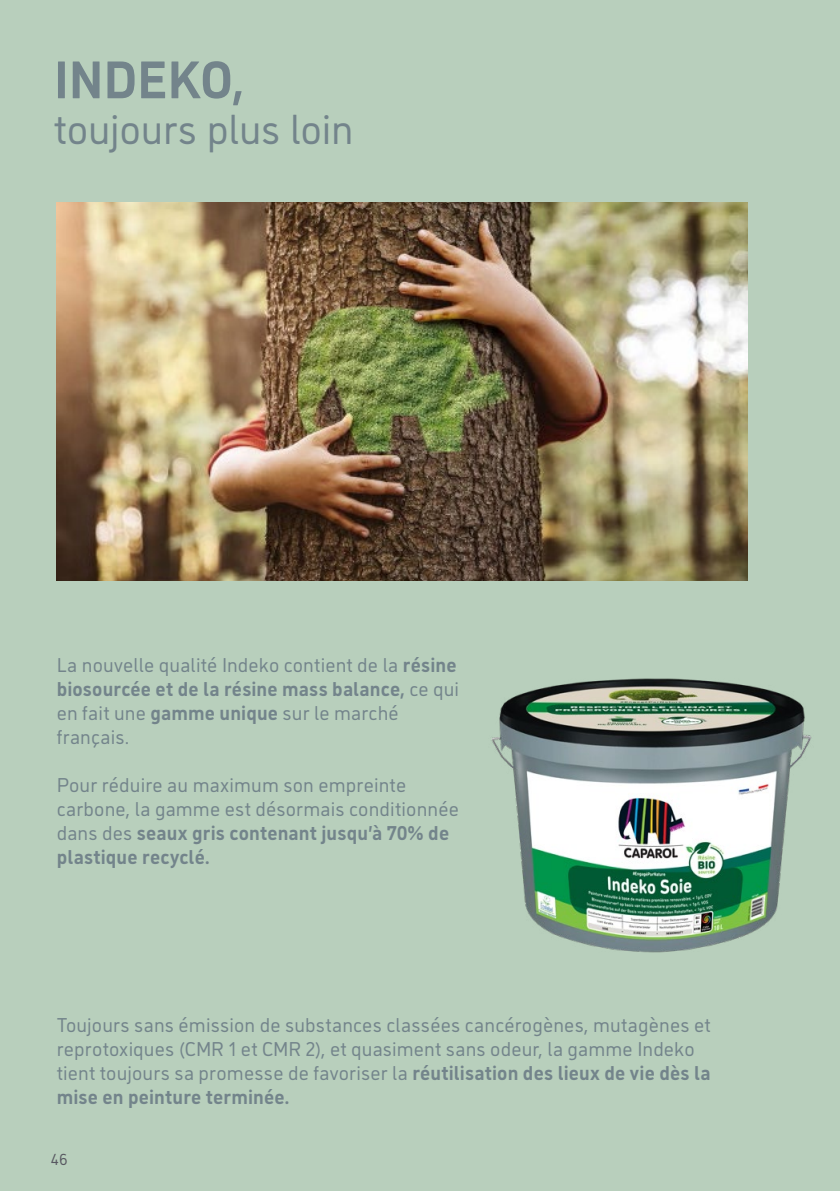
<style>
.page{position:relative;width:840px;height:1191px;background:#fff}
.page>*{position:absolute;margin:0;border:0;box-sizing:border-box;transform-origin:0 0}
.t1{font:700 52.8px "CAP Elephant";letter-spacing:-.005em;color:#73848b}
.t2{font:42px "CAP Elephant";letter-spacing:-.01em;color:#73848b}
.t3{font:20px/24px "CAP Elephant";letter-spacing:.005em;color:#73848b}
.t4{font:16px "CAP Elephant";color:#585861}
.s1{font-weight:700}
</style>
<div class="page">
<div style="left:0;top:0;width:839px;height:1191px;background:#b8cfbc"></div>
<img style="left:57px;top:202px;width:690px;height:378px">
<img style="left:491px;top:678px;width:321px;height:275px">
<h1 class="t1" style="left:54px;top:49px;width:192px">INDEKO,</h1>
<h2 class="t2" style="left:54px;top:105px;width:301px">toujours plus loin</h2>
<p class="t3" style="left:57px;top:653px;width:403px">La nouvelle qualité Indeko contient de la <span class="s1">résine biosourcée et de la résine mass balance,</span> ce qui en fait une <span class="s1">gamme unique</span> sur le marché français.</p>
<p class="t3" style="left:57px;top:773px;width:403px">Pour réduire au maximum son empreinte carbone, la gamme est désormais conditionnée dans des <span class="s1">seaux gris contenant jusqu’à 70% de plastique recyclé.</span></p>
<p class="t3" style="left:57px;top:1013px;width:655px">Toujours sans émission de substances classées cancérogènes, mutagènes et reprotoxiques (CMR 1 et CMR 2), et quasiment sans odeur, la gamme Indeko tient toujours sa promesse de favoriser la <span class="s1">réutilisation des lieux de vie dès la mise en peinture terminée.</span></p>
<p class="t4" style="left:51px;top:1150px;width:18px">46</p>
</div>
